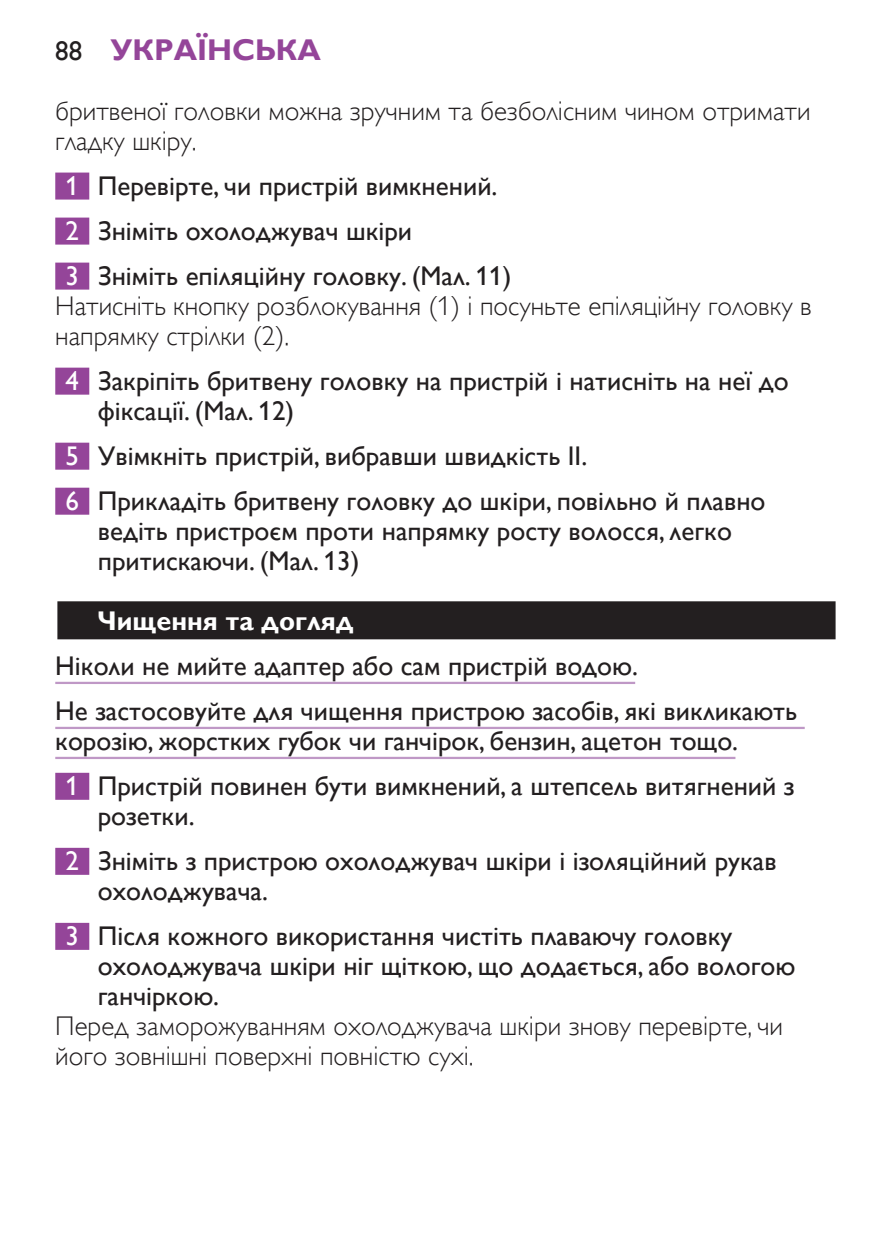
<style>
.page{position:relative;width:893px;height:1259px;background:#fff}
.page>*{position:absolute;margin:0;border:0;box-sizing:border-box;transform-origin:0 0}
.t1{font:700 30px "Gill Sans Alt One WGL";color:#944599}
.t2{font:27px/30px "Gill Sans Alt One WGL";color:#231f20}
.t3{font:27px/30px "Gill Sans Alt One WGL Light";color:#231f20}
.t4{font:700 27px "Gill Sans Alt One WGL";color:#fff}
.t5{font:27px "Gill Sans Alt One WGL";color:#fff}
.s1{font-weight:400;font-size:27px;color:#231f20}
.s2{color:#fff}
</style>
<div class="page">
<div style="left:55px;top:173px;width:34px;height:27px;background:#944599"></div>
<div style="left:55px;top:218px;width:34px;height:27px;background:#944599"></div>
<div style="left:55px;top:263px;width:34px;height:27px;background:#944599"></div>
<div style="left:55px;top:368px;width:34px;height:27px;background:#944599"></div>
<div style="left:55px;top:443px;width:34px;height:27px;background:#944599"></div>
<div style="left:55px;top:488px;width:34px;height:27px;background:#944599"></div>
<div style="left:55px;top:599px;width:783px;height:43px;background:linear-gradient(to right,#b1afb0,#b1afb0)"></div>
<div style="left:57px;top:601px;width:779px;height:38px;background:#231f20"></div>
<hr style="left:55px;top:682px;width:580px;height:2px;background:#bf98c6">
<hr style="left:55px;top:727px;width:750px;height:2px;background:#bf98c6">
<hr style="left:55px;top:757px;width:680px;height:2px;background:#bf98c6">
<div style="left:55px;top:773px;width:34px;height:27px;background:#944599"></div>
<div style="left:55px;top:848px;width:34px;height:27px;background:#944599"></div>
<div style="left:55px;top:923px;width:34px;height:27px;background:#944599"></div>
<p class="t1" style="left:55px;top:29px;width:267px"><span class="s1">88</span> Українська</p>
<p class="t3" style="left:55px;top:96px;width:757px">бритвеної головки можна зручним та безболісним чином отримати гладку шкіру.</p>
<p class="t2" style="left:66px;top:171px;width:433px"><span class="s2">1</span> Перевірте, чи пристрій вимкнений.</p>
<p class="t5" style="left:55px;top:212px;width:9px">2</p>
<p class="t2" style="left:98px;top:216px;width:316px">Зніміть охолоджувач шкіри</p>
<p class="t5" style="left:55px;top:257px;width:9px">3</p>
<p class="t2" style="left:98px;top:261px;width:415px">Зніміть епіляційну головку. (Мал. 11)</p>
<p class="t3" style="left:55px;top:291px;width:758px">Натисніть кнопку розблокування (1) і посуньте епіляційну головку в напрямку стрілки (2).</p>
<p class="t5" style="left:55px;top:362px;width:9px">4</p>
<p class="t2" style="left:98px;top:366px;width:692px">Закріпіть бритвену головку на пристрій і натисніть на неї до фіксації. (Мал. 12)</p>
<p class="t2" style="left:66px;top:433px;width:701px;line-height:45px"><span class="s2">5</span> Увімкніть пристрій, вибравши швидкість II.<br><span class="s2">6</span> Прикладіть бритвену головку до шкіри, повільно й плавно</p>
<p class="t2" style="left:98px;top:516px;width:636px">ведіть пристроєм проти напрямку росту волосся, легко притискаючи. (Мал. 13)</p>
<p class="t4" style="left:98px;top:602px;width:257px">Чищення та догляд</p>
<p class="t2" style="left:55px;top:643px;width:743px;line-height:45px">Ніколи не мийте адаптер або сам пристрій водою.<br>Не застосовуйте для чищення пристрою засобів, які викликають</p>
<p class="t2" style="left:66px;top:718px;width:730px;line-height:45px;text-indent:-10px">корозію, жорстких губок чи ганчірок, бензин, ацетон тощо.<br><span class="s2">1</span> Пристрій повинен бути вимкнений, а штепсель витягнений з</p>
<p class="t2" style="left:98px;top:801px;width:98px">розетки.</p>
<p class="t5" style="left:55px;top:842px;width:9px">2</p>
<p class="t2" style="left:98px;top:846px;width:680px">Зніміть з пристрою охолоджувач шкіри і ізоляційний рукав охолоджувача.</p>
<p class="t5" style="left:55px;top:917px;width:9px">3</p>
<p class="t2" style="left:98px;top:921px;width:699px">Після кожного використання чистіть плаваючу головку охолоджувача шкіри ніг щіткою, що додається, або вологою ганчіркою.</p>
<p class="t3" style="left:55px;top:1011px;width:729px">Перед заморожуванням охолоджувача шкіри знову перевірте, чи його зовнішні поверхні повністю сухі.</p>
</div>
